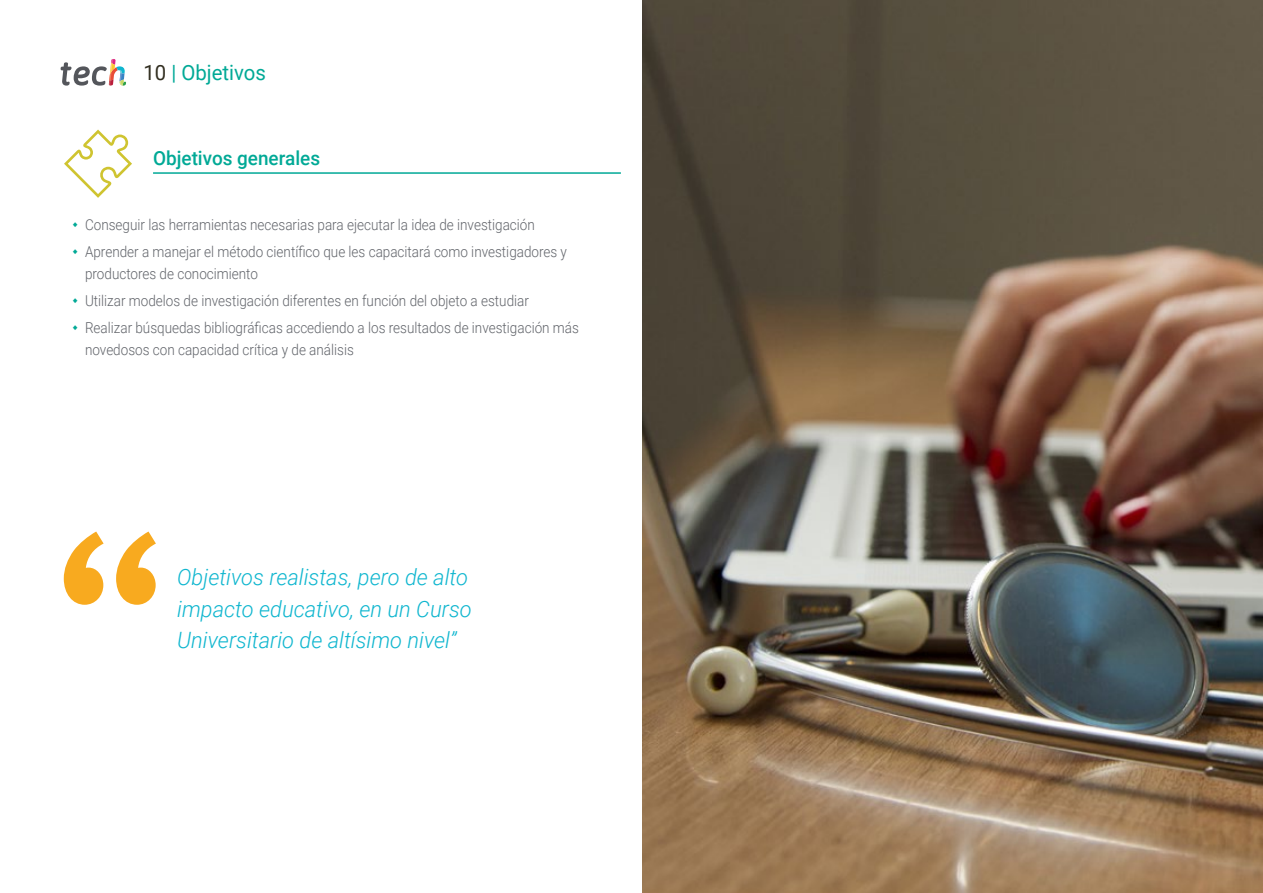
<style>
.page{position:relative;width:1263px;height:893px;background:#fff}
.page>*{position:absolute;margin:0;border:0;box-sizing:border-box;transform-origin:0 0}
.t1{font:italic 300 22.5px/31.5px "Roboto";color:#0fb6cf}
.t2{font:21px "Roboto";color:#00a996}
.t3{font:500 19.5px "Roboto";color:#00a996}
.t4{font:300 15px/26.7px "Roboto";color:#61646a;scale:.9 1}
.s1{color:#312e20}
.s2{color:#00a997}
</style>
<div class="page">
<hr style="left:153px;top:173px;width:468px;height:1px;background:#00a996">
<svg style="left:64px;top:130px;width:68px;height:68px"></svg>
<img style="left:642px;top:0;width:621px;height:893px">
<svg style="left:61px;top:59px;width:65px;height:27px"></svg>
<svg style="left:64px;top:531px;width:92px;height:74px"></svg>
<h2 class="t2" style="left:144px;top:57px;width:124px"><span class="s1">10</span> <span class="s2">|</span> Objetivos</h2>
<h3 class="t3" style="left:153px;top:144px;width:169px">Objetivos generales</h3>
<p class="t4" style="left:85px;top:211px;width:537px">Conseguir las herramientas necesarias para ejecutar la idea de investigación<br>Aprender a manejar el método científico que les capacitará como investigadores y</p>
<p class="t4" style="left:85px;top:260px;width:550px">productores de conocimiento<br>Utilizar modelos de investigación diferentes en función del objeto a estudiar<br>Realizar búsquedas bibliográficas accediendo a los resultados de investigación más</p>
<p class="t4" style="left:85px;top:336px;width:300px">novedosos con capacidad crítica y de análisis</p>
<h1 class="t1" style="left:177px;top:560px;width:296px">Objetivos realistas, pero de alto impacto educativo, en un Curso<br>Universitario de altísimo nivel”</h1>
</div>
